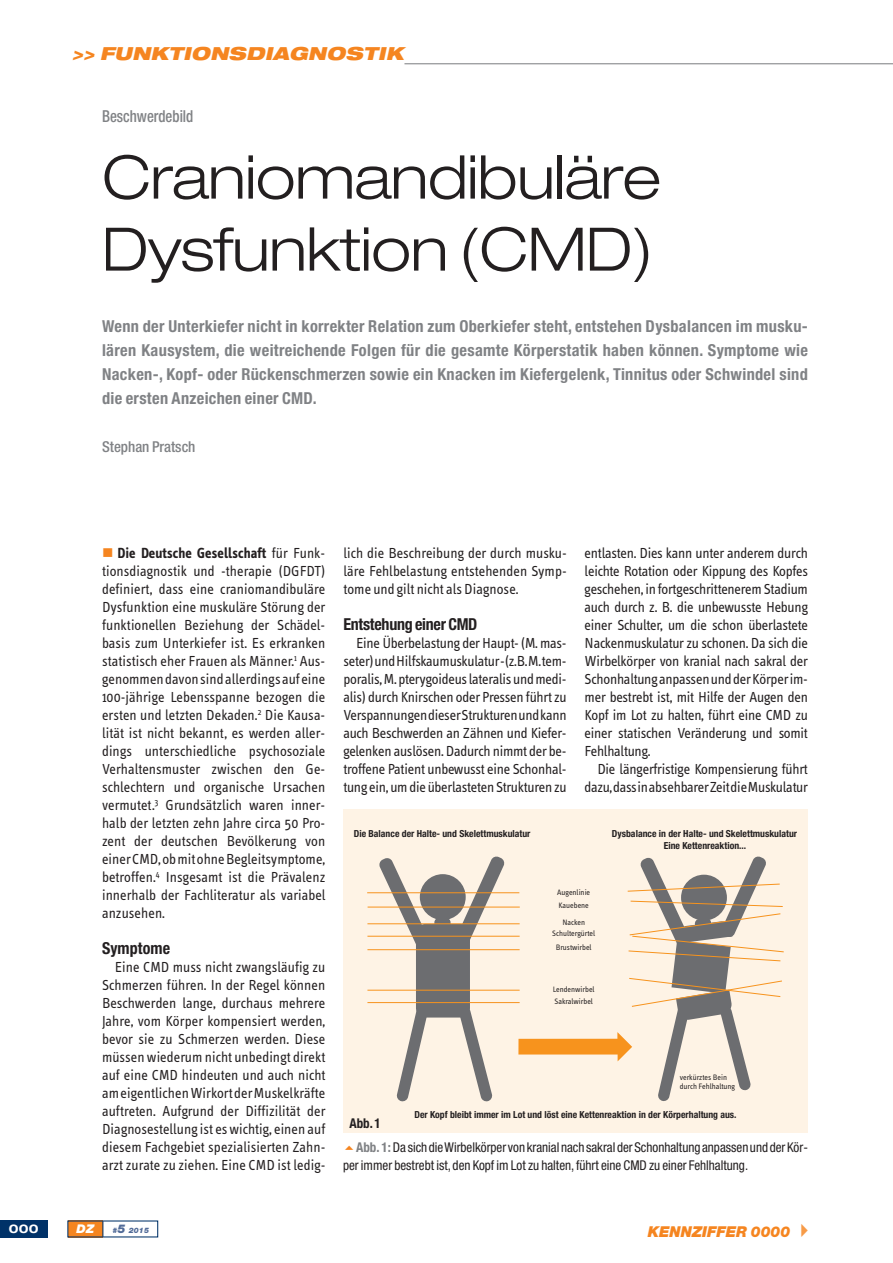
<style>
.page{position:relative;width:893px;height:1263px;background:#fff}
.page>*{position:absolute;margin:0;border:0;box-sizing:border-box;transform-origin:0 0}
.t1{font:300 expanded 60px/72px "Helvetica Neue";letter-spacing:-.01em;color:#231f20}
.t2{font:italic 900 expanded 18px "Helvetica Neue";letter-spacing:.015em;color:#f58520}
.t3{font:700 condensed 16.5px/24px "Helvetica Neue";letter-spacing:.02em;color:#808285;text-align:justify}
.t4{font:700 condensed 16.5px "Helvetica Neue";letter-spacing:-.015em;color:#231f20}
.t5{font:500 condensed 16.5px "Helvetica Neue";color:#808285;scale:.9 1}
.t6{font:700 condensed 16.5px "Helvetica Neue";letter-spacing:.005em;color:#231f20}
.t7{font:15px/18px "Info Text";letter-spacing:-.01em;color:#231f20;text-align:justify}
.t8{font:italic 900 15px "Helvetica Neue";color:#f58520}
.t9{font:500 condensed 15px "Helvetica Neue";color:#808285}
.t10{font:condensed 13.5px/24.2px "Helvetica Neue";color:#231f20}
.t11{font:700 expanded 12px "Helvetica Neue";color:#fff}
.t12{font:italic 900 12px "Helvetica Neue";color:#fff}
.t13{font:9.75px/11.9px "Helvetica Neue Bold Condensed PL";color:#231f20;text-align:center}
.t14{font:8.1px/12.9px "Info Text";color:#231f20}
.t15{font:italic 900 7.5px "Helvetica Neue";color:#516b98}
.s1{color:#f58520}
.s2{font-weight:700}
.s3{font-weight:700;color:#808285}
.s4{color:#f79b48}
.s5{font-size:12px}
</style>
<div class="page">
<div style="left:0;top:1220px;width:48px;height:17px;background:#003268"></div>
<hr style="left:404px;top:63px;width:489px;height:1px;background:#808285">
<div style="left:343px;top:809px;width:465px;height:324px;background:#fef3e5"></div>
<div style="left:416px;top:924px;width:54px;height:93px;background:#6c6d70;border-radius:10px"></div>
<svg style="left:396px;top:1009px;width:32px;height:93px"></svg>
<svg style="left:459px;top:1009px;width:34px;height:93px"></svg>
<svg style="left:379px;top:858px;width:51px;height:86px"></svg>
<svg style="left:455px;top:856px;width:50px;height:84px"></svg>
<div style="left:420px;top:874px;width:46px;height:46px;background:#6c6d70;border-radius:50%"></div>
<div style="left:434px;top:918px;width:17px;height:13px;background:#6c6d70;border-radius:5px"></div>
<hr style="left:367px;top:892px;width:152px;height:1px;background:#f7931d">
<hr style="left:368px;top:907px;width:152px;height:1px;background:#f7931d">
<hr style="left:367px;top:923px;width:153px;height:1px;background:#f7931d">
<hr style="left:367px;top:936px;width:153px;height:1px;background:#f7931d">
<hr style="left:367px;top:949px;width:153px;height:1px;background:#f7931d">
<hr style="left:367px;top:990px;width:153px;height:1px;background:#f7931d">
<hr style="left:367px;top:1002px;width:153px;height:1px;background:#f7931d">
<svg style="left:518px;top:856px;width:266px;height:245px"></svg>
<div style="left:68px;top:1220px;width:35px;height:17px;background:#f58520"></div>
<svg style="left:102px;top:1221px;width:1px;height:16px"></svg>
<p class="t2" style="left:72px;top:46px;width:333px">&gt;&gt; FUNKTIONSDIAGNOSTIK</p>
<p class="t5" style="left:102px;top:111px;width:103px">Beschwerdebild</p>
<h1 class="t1" style="left:102px;top:147px;width:561px">Craniomandibuläre<br>Dysfunktion (CMD)</h1>
<p class="t3" style="left:102px;top:316px;width:707px">Wenn der Unterkiefer nicht in korrekter Relation zum Oberkiefer steht, entstehen Dysbalancen im musku&shy;lären Kausystem, die weitreichende Folgen für die gesamte Körperstatik haben können. Symptome wie Nacken-, Kopf- oder Rückenschmerzen sowie ein Knacken im Kiefergelenk, Tinnitus oder Schwindel sind die ersten Anzeichen einer CMD.</p>
<p class="t9" style="left:102px;top:441px;width:95px">Stephan Pratsch</p>
<p class="t7" style="left:102px;top:545px;width:225px"><span class="s1">■</span> <span class="s2">Die Deutsche Gesellschaft</span> für Funk&shy;tionsdiagnostik und -therapie (DGFDT) definiert, dass eine craniomandibuläre Dysfunktion eine muskuläre Störung der funktionellen Beziehung der Schädel&shy;basis zum Unterkiefer ist. Es erkranken statistisch eher Frauen als Männer.<sup>1</sup> Aus&shy;genommendavonsindallerdingsaufeine 100-jährige Lebensspanne bezogen die ersten und letzten Dekaden.<sup>2</sup> Die Kausa&shy;lität ist nicht bekannt, es werden aller&shy;dings unterschiedliche psychosoziale Verhaltensmuster zwischen den Ge&shy;schlechtern und organische Ursachen vermutet.<sup>3</sup> Grundsätzlich waren inner&shy;halb der letzten zehn Jahre circa 50 Pro&shy;zent der deutschen Bevölkerung von einerCMD,obmitohneBegleitsymptome, betroffen.<sup>4</sup> Insgesamt ist die Prävalenz innerhalb der Fachliteratur als variabel anzusehen.</p>
<p class="t6" style="left:102px;top:942px;width:70px">Symptome</p>
<p class="t7" style="left:102px;top:959px;width:225px;text-indent:13px">Eine CMD muss nicht zwangsläufig zu Schmerzen führen. In der Regel können Beschwerden lange, durchaus mehrere Jahre, vom Körper kompensiert werden, bevor sie zu Schmerzen werden. Diese müssenwiederum nicht unbedingt direkt auf eine CMD hindeuten und auch nicht ameigentlichenWirkortderMuskelkräfte auftreten. Aufgrund der Diffizilität der Diagnosestellung ist eswichtig, einen auf diesem Fachgebiet spezialisierten Zahn&shy;arzt zurate zu ziehen. Eine CMD ist ledig-</p>
<p class="t7" style="left:343px;top:545px;width:225px">lich die Beschreibung der durch musku&shy;läre Fehlbelastung entstehenden Symp&shy;tome und gilt nicht als Diagnose.</p>
<p class="t4" style="left:343px;top:618px;width:136px">Entstehung einer CMD</p>
<p class="t7" style="left:343px;top:635px;width:225px;text-indent:13px">Eine Überbelastung der Haupt- (M. mas&shy;seter)undHilfskaumuskulatur-(z.B.M.tem&shy;poralis,M.pterygoideuslateralisundmedi&shy;alis) durch Knirschen oder Pressen führt zu VerspannungendieserStrukturenundkann auch Beschwerden an Zähnen und Kiefer&shy;gelenken auslösen.Dadurch nimmt der be&shy;troffene Patient unbewusst eine Schonhal&shy;tung ein, umdie überlasteten Strukturen zu</p>
<p class="t7" style="left:585px;top:545px;width:225px">entlasten. Dies kann unter anderem durch leichte Rotation oder Kippung des Kopfes geschehen, in fortgeschritteneremStadium auch durch z. B. die unbewusste Hebung einer Schulter, um die schon überlastete Nackenmuskulatur zu schonen. Da sich die Wirbelkörper von kranial nach sakral der SchonhaltunganpassenundderKörperim&shy;mer bestrebt ist, mit Hilfe der Augen den Kopf im Lot zu halten, führt eine CMD zu einer statischen Veränderung und somit Fehlhaltung.</p>
<p class="t7" style="left:585px;top:761px;width:225px;text-align:right">Die längerfristige Kompensierung führt dazu,dassinabsehbarerZeitdieMuskulatur</p>
<p class="t13" style="left:354px;top:829px;width:178px">Die Balance der Halte- und Skelettmuskulatur</p>
<p class="t13" style="left:612px;top:829px;width:187px">Dysbalance in der Halte- und Skelettmuskulatur<br>Eine Kettenreaktion...</p>
<p class="t14" style="left:557px;top:886px;width:35px">Augenlinie<br>Kauebene</p>
<p class="t14" style="left:552px;top:917px;width:44px;line-height:11.4px;text-align:center">Nacken<br>Schultergürtel</p>
<p class="t14" style="left:556px;top:942px;width:37px">Brustwirbel</p>
<p class="t14" style="left:553px;top:984px;width:43px;line-height:11.7px">Lendenwirbel<br>Sakralwirbel</p>
<p class="t14" style="left:680px;top:1073px;width:57px;line-height:9.8px">verkürztes Bein durch Fehlhaltung</p>
<p class="t13" style="left:414px;top:1109px;width:324px">Der Kopf bleibt immer im Lot und löst eine Kettenreaktion in der Körperhaltung aus.</p>
<p class="t10" style="left:356px;top:1112px;width:453px;text-indent:-7px"><span class="s2">Abb. 1<br></span><span class="s3">Abb. 1:</span> Da sich dieWirbelkörper von kranial nach sakral derSchonhaltung anpassen und derKör-</p>
<p class="t10" style="left:343px;top:1154px;width:407px">per immer bestrebt ist, den Kopf im Lot zu halten, führt eine CMD zu einer Fehlhaltung.</p>
<p class="t11" style="left:9px;top:1224px;width:31px">000</p>
<p class="t8" style="left:648px;top:1227px;width:168px">KENNZIFFER 0000 <span class="s4">✔</span></p>
<p class="t12" style="left:77px;top:1224px;width:19px">DZ</p>
<p class="t15" style="left:112px;top:1227px;width:38px">#<span class="s5">5</span> 2015</p>
</div>
